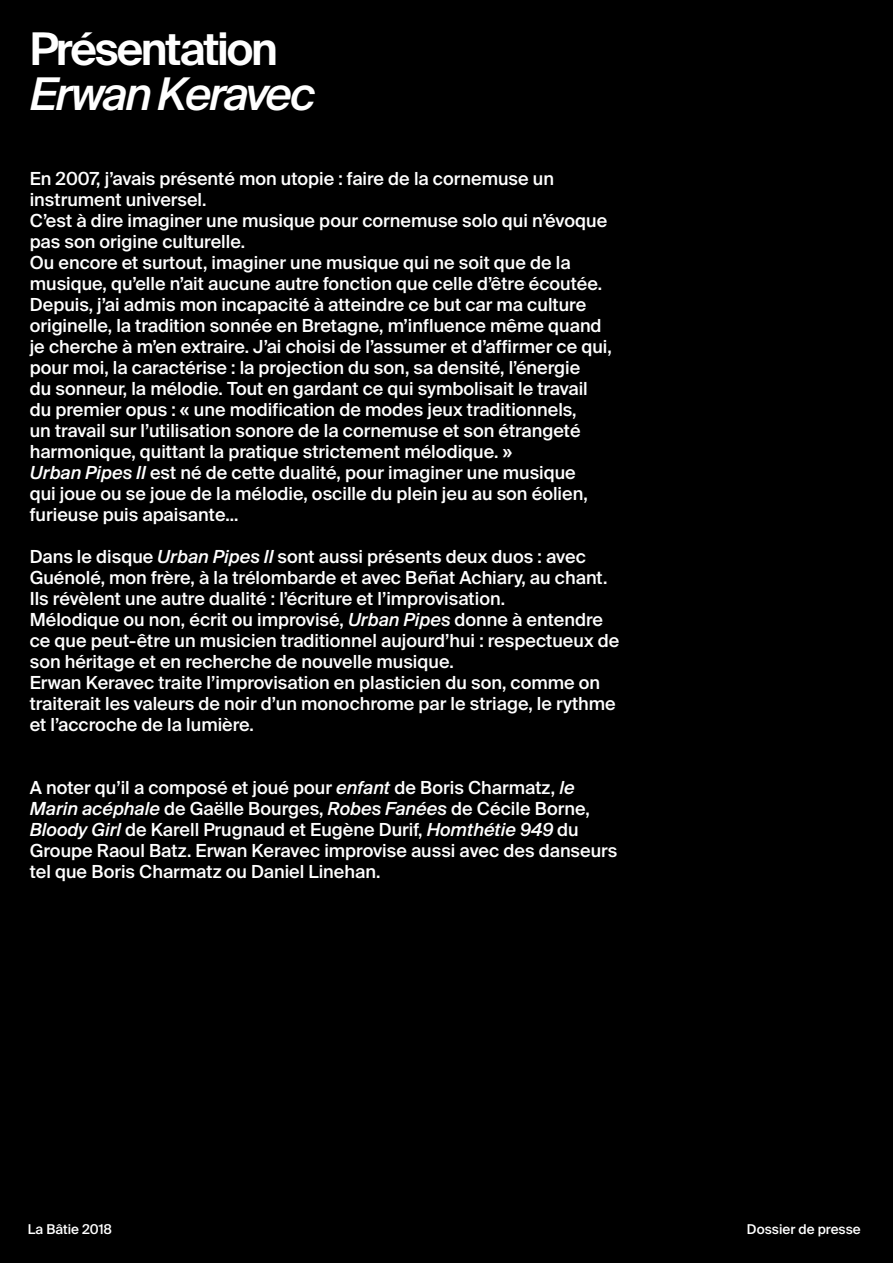
<style>
.page{position:relative;width:893px;height:1263px;background:#000}
.page>*{position:absolute;margin:0;border:0;box-sizing:border-box;transform-origin:0 0}
.t1{font:600 45px "Suisse Intl";letter-spacing:-.05em;color:#fff}
.t2{font:italic 500 45px "Suisse Intl";letter-spacing:-.05em;color:#fff}
.t3{font:500 18px/21px "Suisse Intl";color:#fff}
.t4{font:500 13.5px "Suisse Intl";color:#fff}
.s1{font-style:italic}
</style>
<div class="page">
<h1 class="t1" style="left:30px;top:23px;width:250px">Présentation</h1>
<h1 class="t2" style="left:30px;top:68px;width:287px">Erwan Keravec</h1>
<p class="t3" style="left:30px;top:168px;width:584px">En 2007, j’avais présenté mon utopie : faire de la cornemuse un instrument universel.<br>C’est à dire imaginer une musique pour cornemuse solo qui n’évoque pas son origine culturelle.<br>Ou encore et surtout, imaginer une musique qui ne soit que de la musique, qu’elle n’ait aucune autre fonction que celle d’être écoutée.<br>Depuis, j’ai admis mon incapacité à atteindre ce but car ma culture originelle, la tradition sonnée en Bretagne, m’influence même quand je cherche à m’en extraire. J’ai choisi de l’assumer et d’affirmer ce qui, pour moi, la caractérise : la projection du son, sa densité, l’énergie<br>du sonneur, la mélodie. Tout en gardant ce qui symbolisait le travail du premier opus : « une modification de modes jeux traditionnels,<br>un travail sur l’utilisation sonore de la cornemuse et son étrangeté harmonique, quittant la pratique strictement mélodique. »<br><span class="s1">Urban Pipes II</span> est né de cette dualité, pour imaginer une musique<br>qui joue ou se joue de la mélodie, oscille du plein jeu au son éolien, furieuse puis apaisante…</p>
<p class="t3" style="left:30px;top:546px;width:591px">Dans le disque <span class="s1">Urban Pipes II</span> sont aussi présents deux duos : avec Guénolé, mon frère, à la trélombarde et avec Beñat Achiary, au chant.<br>Ils révèlent une autre dualité : l’écriture et l’improvisation.<br>Mélodique ou non, écrit ou improvisé, <span class="s1">Urban Pipes</span> donne à entendre ce que peut-être un musicien traditionnel aujourd’hui : respectueux de son héritage et en recherche de nouvelle musique.<br>Erwan Keravec traite l’improvisation en plasticien du son, comme on traiterait les valeurs de noir d’un monochrome par le striage, le rythme et l’accroche de la lumière.</p>
<p class="t3" style="left:30px;top:778px;width:589px">A noter qu’il a composé et joué pour <span class="s1">enfant</span> de Boris Charmatz, <span class="s1">le Marin acéphale</span> de Gaëlle Bourges, <span class="s1">Robes Fanées</span> de Cécile Borne, <span class="s1">Bloody Girl</span> de Karell Prugnaud et Eugène Durif, <span class="s1">Homthétie 949</span> du Groupe Raoul Batz. Erwan Keravec improvise aussi avec des danseurs tel que Boris Charmatz ou Daniel Linehan.</p>
<p class="t4" style="left:28px;top:1221px;width:86px">La Bâtie 2018</p>
<p class="t4" style="left:747px;top:1221px;width:115px">Dossier de presse</p>
</div>
